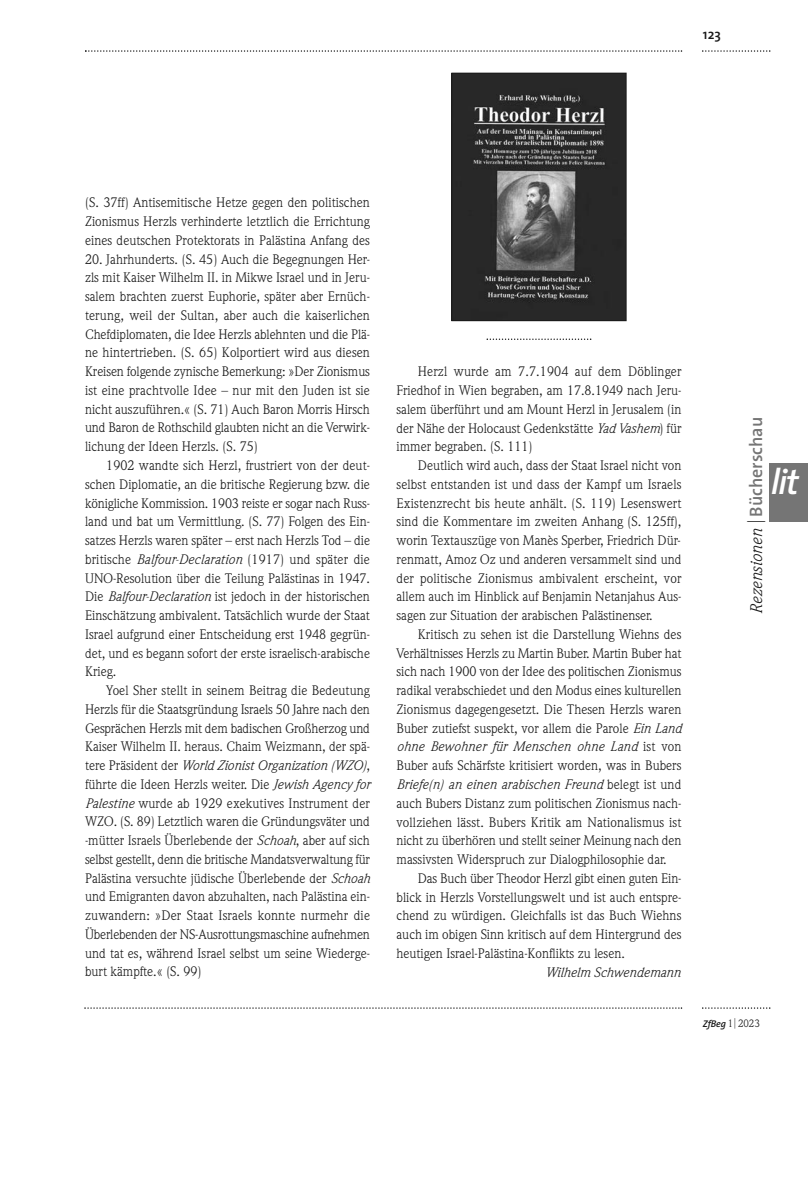
<style>
.page{position:relative;width:808px;height:1191px;background:#fff}
.page>*{position:absolute;margin:0;border:0;box-sizing:border-box;transform-origin:0 0}
.t1{font:italic 600 36px "The Sans";color:#fff}
.t2{font:italic 16.5px "Weidemann";color:#191919}
.t3{font:600 14.1px "The Sans";color:#191919}
.t4{font:13.5px/18.8px "Weidemann";color:#191919;text-align:justify}
.t5{font:italic 13.5px "Weidemann";color:#191919}
.t6{font:italic 600 9.75px "The Sans";letter-spacing:-.01em;color:#191919}
.s1{font-style:italic}
.s2{font-family:"The Sans";font-weight:200;font-style:normal;font-size:18px}
.s3{font-family:"The Sans";font-weight:600;font-style:normal;font-size:18px;color:#757575}
.s4{font-family:"Weidemann";font-weight:400;font-style:normal;font-size:10.5px}
.s5{font-weight:200;font-style:normal;font-size:10.5px}
</style>
<div class="page">
<div style="left:770px;top:464px;width:38px;height:58px;background:#757575"></div>
<svg style="left:702px;top:50px;width:68px;height:2px"></svg>
<svg style="left:702px;top:1007px;width:68px;height:1px"></svg>
<svg style="left:84px;top:1007px;width:598px;height:1px"></svg>
<svg style="left:85px;top:50px;width:597px;height:2px"></svg>
<img style="left:454px;top:75px;width:170px;height:244px">
<div style="left:452px;top:73px;width:174px;height:248px;border:1px solid #191919"></div>
<svg style="left:486px;top:338px;width:105px;height:2px"></svg>
<p class="t3" style="left:703px;top:29px;width:20px">123</p>
<p class="t4" style="left:85px;top:193px;width:286px">(S. 37ff) Antisemitische Hetze gegen den politischen Zionismus Herzls verhinderte letztlich die Errichtung eines deutschen Protektorats in Palästina Anfang des</p>
<p class="t4" style="left:85px;top:249px;width:286px">20. Jahrhunderts. (S. 45) Auch die Begegnungen Her&shy;zls mit Kaiser Wilhelm II. in Mikwe Israel und in Jeru&shy;salem brachten zuerst Euphorie, später aber Ernüch&shy;terung, weil der Sultan, aber auch die kaiserlichen Chefdiplomaten, die Idee Herzls ablehnten und die Plä&shy;ne hintertrieben. (S. 65) Kolportiert wird aus diesen Kreisen folgende zynische Bemerkung: »Der Zionismus ist eine prachtvolle Idee – nur mit den Juden ist sie nicht auszuführen.« (S. 71) Auch Baron Morris Hirsch und Baron de Rothschild glaubten nicht an die Verwirk&shy;lichung der Ideen Herzls. (S. 75)</p>
<p class="t4" style="left:85px;top:456px;width:286px;text-indent:21px">1902 wandte sich Herzl, frustriert von der deut&shy;schen Diplomatie, an die britische Regierung bzw. die königliche Kommission. 1903 reiste er sogar nach Russ&shy;land und bat um Vermittlung. (S. 77) Folgen des Ein&shy;satzes Herzls waren später – erst nach Herzls Tod – die britische <span class="s1">Balfour-Declaration</span> (1917) und später die UNO-Resolution über die Teilung Palästinas in 1947.<br>Die <span class="s1">Balfour-Declaration</span> ist jedoch in der historischen Einschätzung ambivalent. Tatsächlich wurde der Staat Israel aufgrund einer Entscheidung erst 1948 gegrün&shy;det, und es begann sofort der erste israelisch-arabische Krieg.</p>
<p class="t4" style="left:85px;top:681px;width:286px;text-indent:21px">Yoel Sher stellt in seinem Beitrag die Bedeutung Herzls für die Staatsgründung Israels 50 Jahre nach den Gesprächen Herzls mit dem badischen Großherzog und Kaiser Wilhelm II. heraus. Chaim Weizmann, der spä&shy;tere Präsident der <span class="s1">World Zionist Organization (WZO)</span>, führte die Ideen Herzls weiter. Die <span class="s1">Jewish Agency for Palestine</span> wurde ab 1929 exekutives Instrument der WZO. (S. 89) Letztlich waren die Gründungsväter und -mütter Israels Überlebende der <span class="s1">Schoah</span>, aber auf sich selbst gestellt, denn die britische Mandatsverwaltung für Palästina versuchte jüdische Überlebende der <span class="s1">Schoah </span>und Emigranten davon abzuhalten, nach Palästina ein&shy;zuwandern: »Der Staat Israels konnte nurmehr die Überlebenden der NS-Ausrottungsmaschine aufnehmen und tat es, während Israel selbst um seine Wiederge&shy;burt kämpfte.« (S. 99)</p>
<p class="t4" style="left:397px;top:362px;width:286px;text-indent:21px">Herzl wurde am 7.7.1904 auf dem Döblinger Friedhof in Wien begraben, am 17.8.1949 nach Jeru&shy;salem überführt und am Mount Herzl in Jerusalem (in der Nähe der Holocaust Gedenkstätte <span class="s1">Yad Vashem</span>) für immer begraben. (S. 111)</p>
<p class="t4" style="left:397px;top:456px;width:286px;text-indent:21px">Deutlich wird auch, dass der Staat Israel nicht von selbst entstanden ist und dass der Kampf um Israels Existenzrecht bis heute anhält. (S. 119) Lesenswert sind die Kommentare im zweiten Anhang (S. 125ff), worin Textauszüge von Manès Sperber, Friedrich Dür&shy;renmatt, Amoz Oz und anderen versammelt sind und der politische Zionismus ambivalent erscheint, vor allem auch im Hinblick auf Benjamin Netanjahus Aus&shy;sagen zur Situation der arabischen Palästinenser.</p>
<p class="t4" style="left:397px;top:625px;width:286px;text-indent:21px">Kritisch zu sehen ist die Darstellung Wiehns des Verhältnisses Herzls zu Martin Buber. Martin Buber hat sich nach 1900 von der Idee des politischen Zionismus radikal verabschiedet und den Modus eines kulturellen Zionismus dagegengesetzt. Die Thesen Herzls waren Buber zutiefst suspekt, vor allem die Parole <span class="s1">Ein Land ohne Bewohner für Menschen ohne Land</span> ist von Buber aufs Schärfste kritisiert worden, was in Bubers <span class="s1">Briefe(n) an einen arabischen Freund</span> belegt ist und auch Bubers Distanz zum politischen Zionismus nach&shy;vollziehen lässt. Bubers Kritik am Nationalismus ist nicht zu überhören und stellt seiner Meinung nach den massivsten Widerspruch zur Dialogphilosophie dar.</p>
<p class="t4" style="left:397px;top:868px;width:286px;text-indent:21px">Das Buch über Theodor Herzl gibt einen guten Ein&shy;blick in Herzls Vorstellungswelt und ist auch entspre&shy;chend zu würdigen. Gleichfalls ist das Buch Wiehns auch im obigen Sinn kritisch auf dem Hintergrund des heutigen Israel-Palästina-Konflikts zu lesen.</p>
<p class="t5" style="left:546px;top:964px;width:136px">Wilhelm Schwendemann</p>
<p class="t2" style="left:747px;top:614px;width:198px;rotate:-90deg">Rezensionen <span class="s2">|</span> <span class="s3">Bücherschau</span></p>
<h1 class="t1" style="left:771px;top:469px;width:30px">lit</h1>
<p class="t6" style="left:703px;top:1020px;width:59px">ZfBeg <span class="s4">1</span><span class="s5">|</span> <span class="s4">2023</span></p>
</div>
